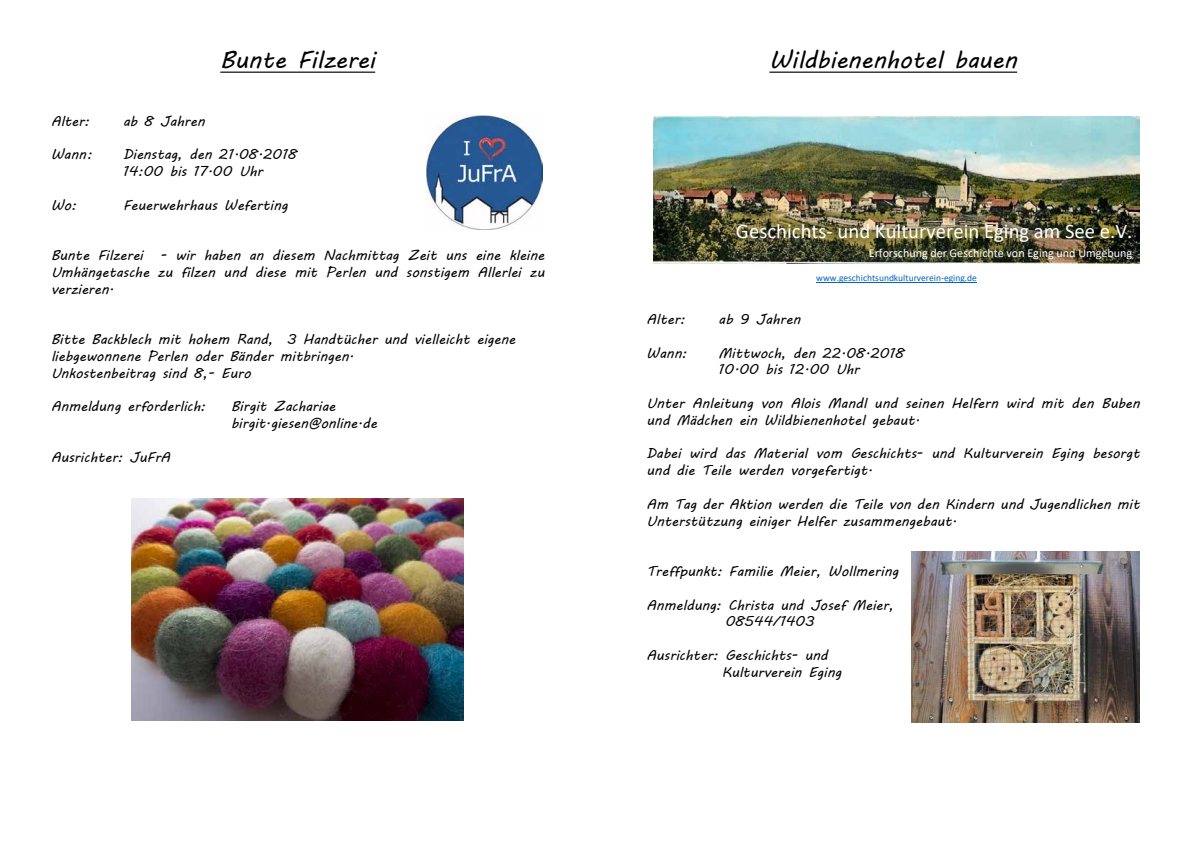
<style>
.page{position:relative;width:1191px;height:842px;background:#fff}
.page>*{position:absolute;margin:0;border:0;box-sizing:border-box;transform-origin:0 0}
.t1{font:24px "MV Boli";color:#000}
.t2{font:20.7px "Calibri";color:#fff}
.t3{font:14px/16.8px "MV Boli";color:#000}
.t4{font:12.1px "Calibri";color:#fff}
.t5{font:10.4px "Calibri";color:#000}
.t6{font:700 10.4px "Calibri";color:#000}
.t7{font:9.5px "Calibri";color:#0563c1}
.s1{font-weight:400}
</style>
<div class="page">
<hr style="left:220px;top:72px;width:155px;height:1px;background:#000">
<img style="left:427px;top:116px;width:115px;height:114px">
<img style="left:132px;top:499px;width:332px;height:221px">
<hr style="left:816px;top:282px;width:161px;height:1px;background:#0563c1">
<img style="left:653px;top:116px;width:486px;height:148px">
<hr style="left:769px;top:72px;width:248px;height:1px;background:#000">
<img style="left:911px;top:551px;width:229px;height:172px">
<h1 class="t1" style="left:220px;top:44px;width:156px">Bunte Filzerei</h1>
<p class="t3" style="left:51px;top:112px;width:40px">Alter:</p>
<p class="t3" style="left:123px;top:112px;width:83px">ab 8 Jahren</p>
<p class="t3" style="left:51px;top:146px;width:43px">Wann:</p>
<p class="t3" style="left:123px;top:146px;width:175px">Dienstag, den 21.08.2018<br>14:00 bis 17.00 Uhr</p>
<p class="t3" style="left:51px;top:196px;width:27px">Wo:</p>
<p class="t3" style="left:123px;top:196px;width:166px">Feuerwehrhaus Weferting</p>
<p class="t3" style="left:51px;top:246px;width:495px;text-align:justify">Bunte Filzerei - wir haben an diesem Nachmittag Zeit uns eine kleine Umhängetasche zu filzen und diese mit Perlen und sonstigem Allerlei zu verzieren.</p>
<p class="t3" style="left:51px;top:330px;width:466px">Bitte Backblech mit hohem Rand, 3 Handtücher und vielleicht eigene liebgewonnene Perlen oder Bänder mitbringen.<br>Unkostenbeitrag sind 8,- Euro</p>
<p class="t3" style="left:51px;top:398px;width:156px">Anmeldung erforderlich:</p>
<p class="t3" style="left:231px;top:398px;width:148px">Birgit Zachariae birgit.giesen@online.de</p>
<p class="t3" style="left:51px;top:448px;width:121px">Ausrichter: JuFrA</p>
<h1 class="t1" style="left:769px;top:44px;width:249px">Wildbienenhotel bauen</h1>
<h2 class="t2" style="left:736px;top:217px;width:398px">Geschichts- und Kulturverein Eging am See e.V.</h2>
<p class="t4" style="left:868px;top:244px;width:265px">Erforschung der Geschichte von Eging und Umgebung</p>
<p class="t7" style="left:816px;top:272px;width:162px">www.geschichtsundkulturverein-eging.de</p>
<p class="t3" style="left:646px;top:310px;width:40px">Alter:</p>
<p class="t3" style="left:718px;top:310px;width:83px">ab 9 Jahren</p>
<p class="t3" style="left:646px;top:344px;width:42px">Wann:</p>
<p class="t3" style="left:718px;top:344px;width:187px">Mittwoch, den 22.08.2018<br>10.00 bis 12.00 Uhr</p>
<p class="t3" style="left:646px;top:394px;width:495px">Unter Anleitung von Alois Mandl und seinen Helfern wird mit den Buben und Mädchen ein Wildbienenhotel gebaut.</p>
<p class="t3" style="left:646px;top:445px;width:495px">Dabei wird das Material vom Geschichts- und Kulturverein Eging besorgt und die Teile werden vorgefertigt.</p>
<p class="t3" style="left:646px;top:495px;width:495px">Am Tag der Aktion werden die Teile von den Kindern und Jugendlichen mit<br>Unterstützung einiger Helfer zusammengebaut.</p>
<p class="t3" style="left:646px;top:562px;width:253px">Treffpunkt: Familie Meier, Wollmering</p>
<p class="t3" style="left:646px;top:596px;width:249px;text-align:center">Anmeldung: Christa und Josef Meier,<br>08544/1403</p>
<p class="t3" style="left:721px;top:646px;width:121px;text-indent:-75px">Ausrichter: Geschichts- und<br>Kulturverein Eging</p>
<p class="t5" style="left:853px;top:395px;width:227px">schichts- und Kulturverein Eging besorgt und die Teile</p>
<p class="t6" style="left:701px;top:498px;width:103px">Treffpunkt und Uhrzeit<span class="s1">:</span></p>
<p class="t5" style="left:823px;top:498px;width:161px">Familie Meier, Wollmering; 10-12 Uhr</p>
<p class="t6" style="left:701px;top:518px;width:80px">Altersbegrenzung<span class="s1">:</span></p>
<p class="t5" style="left:792px;top:518px;width:50px">ab 9 Jahren</p>
</div>
